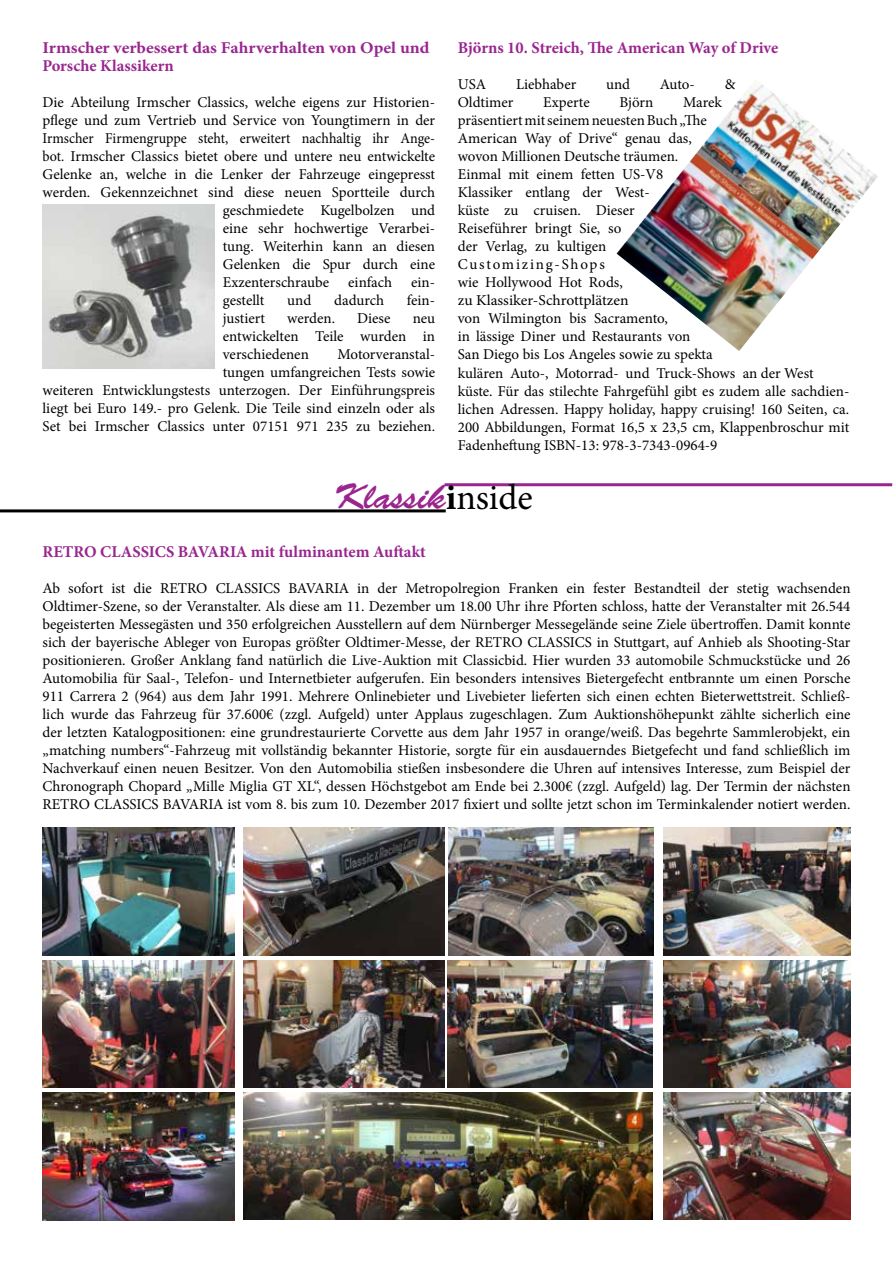
<style>
.page{position:relative;width:893px;height:1263px;background:#fff}
.page>*{position:absolute;margin:0;border:0;box-sizing:border-box;transform-origin:0 0}
.t1{font:36px "Brush Script Std";color:#9a258f}
.t2{font:700 16.5px "Minion Pro";color:#9a258f}
.t3{font:700 16.5px/18px "Minion Pro";color:#9a258f;scale:1.07 1}
.t4{font:15px/18px "Minion Pro";color:#000;text-align:justify}
.t5{font:15px "Minion Pro";color:#000;scale:.94 1}
.s1{font-family:"Minion Pro";font-weight:700;color:#000}
.s2{font-family:"Minion Pro";color:#000}
</style>
<div class="page">
<img style="left:43px;top:205px;width:171px;height:163px">
<img style="left:617px;top:80px;width:261px;height:271px">
<svg style="left:0;top:509px;width:446px;height:3px"></svg>
<div style="left:445px;top:483px;width:448px;height:3px;border:2px solid #9a258f"></div>
<img style="left:43px;top:828px;width:191px;height:127px">
<img style="left:244px;top:828px;width:200px;height:127px">
<img style="left:448px;top:828px;width:205px;height:127px">
<img style="left:663px;top:828px;width:187px;height:127px">
<img style="left:43px;top:960px;width:191px;height:128px">
<img style="left:244px;top:960px;width:200px;height:128px">
<img style="left:447px;top:960px;width:205px;height:128px">
<img style="left:663px;top:961px;width:187px;height:127px">
<img style="left:43px;top:1093px;width:191px;height:127px">
<img style="left:244px;top:1092px;width:408px;height:128px">
<img style="left:663px;top:1092px;width:187px;height:128px">
<p class="t3" style="left:43px;top:39px;width:363px">Irmscher verbessert das Fahrverhalten von Opel und<br>Porsche Klassikern</p>
<p class="t4" style="left:43px;top:93px;width:394px">Die Abteilung Irmscher Classics, welche eigens zur Historien-</p>
<p class="t4" style="left:43px;top:111px;width:394px">pflege und zum Vertrieb und Service von Youngtimern in der</p>
<p class="t5" style="left:43px;top:128px;width:419px">Irmscher Firmengruppe steht, erweitert nachhaltig ihr Ange-</p>
<p class="t5" style="left:43px;top:146px;width:419px">bot. Irmscher Classics bietet obere und untere neu entwickelte</p>
<p class="t4" style="left:43px;top:165px;width:394px">Gelenke an, welche in die Lenker der Fahrzeuge eingepresst</p>
<p class="t4" style="left:43px;top:183px;width:394px">werden. Gekennzeichnet sind diese neuen Sportteile durch</p>
<p class="t4" style="left:223px;top:201px;width:214px">geschmiedete Kugelbolzen und</p>
<p class="t4" style="left:223px;top:219px;width:214px">eine sehr hochwertige Verarbei-</p>
<p class="t4" style="left:223px;top:237px;width:214px">tung. Weiterhin kann an diesen</p>
<p class="t4" style="left:223px;top:255px;width:214px">Gelenken die Spur durch eine</p>
<p class="t4" style="left:223px;top:273px;width:108px">Exzenterschraube</p>
<p class="t4" style="left:348px;top:273px;width:45px">einfach</p>
<p class="t4" style="left:411px;top:273px;width:25px">ein-</p>
<p class="t4" style="left:223px;top:291px;width:43px">gestellt</p>
<p class="t4" style="left:287px;top:291px;width:26px">und</p>
<p class="t4" style="left:334px;top:291px;width:51px">dadurch</p>
<p class="t4" style="left:407px;top:291px;width:30px">fein-</p>
<p class="t4" style="left:223px;top:309px;width:44px">justiert</p>
<p class="t4" style="left:287px;top:309px;width:49px">werden.</p>
<p class="t4" style="left:357px;top:309px;width:35px">Diese</p>
<p class="t2" style="left:458px;top:37px;width:322px">Björns 10. Streich, The American Way of Drive</p>
<p class="t4" style="left:458px;top:76px;width:30px">USA</p>
<p class="t4" style="left:516px;top:76px;width:62px">Liebhaber</p>
<p class="t4" style="left:606px;top:76px;width:26px">und</p>
<p class="t4" style="left:660px;top:76px;width:37px">Auto-</p>
<p class="t4" style="left:725px;top:76px;width:12px">&amp;</p>
<p class="t4" style="left:458px;top:94px;width:57px">Oldtimer</p>
<p class="t4" style="left:543px;top:94px;width:48px">Experte</p>
<p class="t4" style="left:619px;top:94px;width:35px">Björn</p>
<p class="t4" style="left:458px;top:94px;width:393px;text-align:left;text-indent:225px">Marek<br>präsentiert mit seinem neuesten Buch „The<br>American Way of Drive“ genau das,<br>wovon Millionen Deutsche träumen.<br>Einmal mit einem fetten US-V8<br>Klassiker entlang der West-<br>küste zu cruisen. Dieser<br>Reiseführer bringt Sie, so<br>der Verlag, zu kultigen<br>Customizing-Shops<br>wie Hollywood Hot Rods,<br>zu Klassiker-Schrottplätzen<br>von Wilmington bis Sacramento,<br>in lässige Diner und Restaurants von<br>San Diego bis Los Angeles sowie zu spekta<br>kulären Auto-, Motorrad- und Truck-Shows an der West küste. Für das stilechte Fahrgefühl gibt es zudem alle sachdien&shy;lichen Adressen. Happy holiday, happy cruising! 160 Seiten, ca.<br>200 Abbildungen, Format 16,5 x 23,5 cm, Klappenbroschur mit Fadenheftung ISBN-13: 978-3-7343-0964-9</p>
<h1 class="t1" style="left:334px;top:476px;width:201px">Klassik<span class="s1">i</span><span class="s2">nside</span></h1>
<p class="t2" style="left:43px;top:540px;width:385px">RETRO CLASSICS BAVARIA mit fulminantem Auftakt</p>
<p class="t4" style="left:43px;top:580px;width:809px">Ab sofort ist die RETRO CLASSICS BAVARIA in der Metropolregion Franken ein fester Bestandteil der stetig wachsenden Oldtimer-Szene, so der Veranstalter. Als diese am 11. Dezember um 18.00 Uhr ihre Pforten schloss, hatte der Veranstalter mit 26.544 begeisterten Messegästen und 350 erfolgreichen Ausstellern auf dem Nürnberger Messegelände seine Ziele übertroffen. Damit konnte sich der bayerische Ableger von Europas größter Oldtimer-Messe, der RETRO CLASSICS in Stuttgart, auf Anhieb als Shooting-Star positionieren. Großer Anklang fand natürlich die Live-Auktion mit Classicbid. Hier wurden 33 automobile Schmuckstücke und 26<br>Automobilia für Saal-, Telefon- und Internetbieter aufgerufen. Ein besonders intensives Bietergefecht entbrannte um einen Porsche 911 Carrera 2 (964) aus dem Jahr 1991. Mehrere Onlinebieter und Livebieter lieferten sich einen echten Bieterwettstreit. Schließ&shy;lich wurde das Fahrzeug für 37.600€ (zzgl. Aufgeld) unter Applaus zugeschlagen. Zum Auktionshöhepunkt zählte sicherlich eine der letzten Katalogpositionen: eine grundrestaurierte Corvette aus dem Jahr 1957 in orange/weiß. Das begehrte Sammlerobjekt, ein „matching numbers“-Fahrzeug mit vollständig bekannter Historie, sorgte für ein ausdauerndes Bietgefecht und fand schließlich im Nachverkauf einen neuen Besitzer. Von den Automobilia stießen insbesondere die Uhren auf intensives Interesse, zum Beispiel der Chronograph Chopard „Mille Miglia GT XL“, dessen Höchstgebot am Ende bei 2.300€ (zzgl. Aufgeld) lag. Der Termin der nächsten RETRO CLASSICS BAVARIA ist vom 8. bis zum 10. Dezember 2017 fixiert und sollte jetzt schon im Terminkalender notiert werden.</p>
<p class="t4" style="left:223px;top:309px;width:214px;text-indent:190px">neu entwickelten Teile wurden in verschiedenen</p>
<p class="t4" style="left:43px;top:345px;width:394px;text-align:right">Motorveranstal-<br>tungen umfangreichen Tests sowie<br>weiteren Entwicklungstests unterzogen. Der Einführungspreis liegt bei Euro 149.- pro Gelenk. Die Teile sind einzeln oder als Set bei Irmscher Classics unter 07151 971 235 zu beziehen.</p>
</div>
